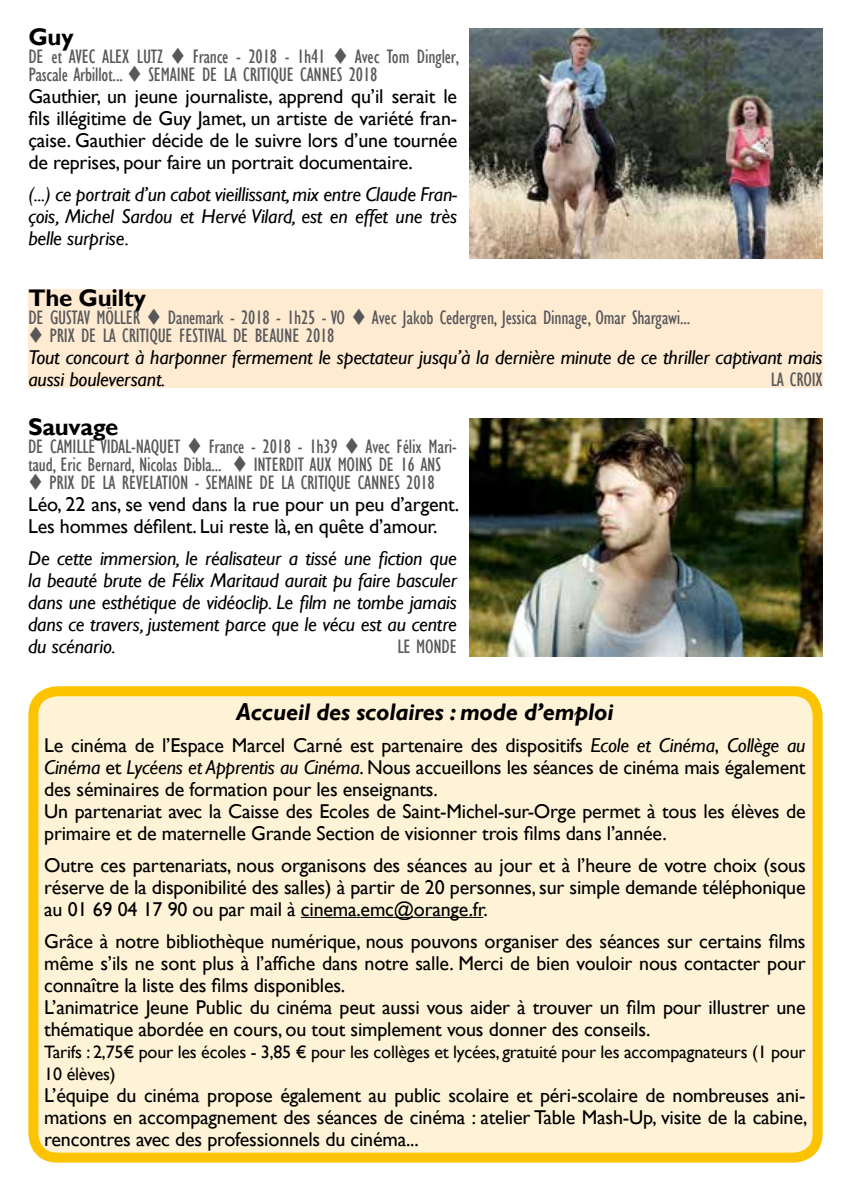
<style>
.page{position:relative;width:851px;height:1191px;background:#fff}
.page>*{position:absolute;margin:0;border:0;box-sizing:border-box;transform-origin:0 0}
.t1{font:italic 700 24px "Gill Sans";letter-spacing:-.01em;color:#000}
.t2{font:700 24px "Gill Sans";letter-spacing:-.01em;color:#000}
.t3{font:20px/22px "Gill Sans";letter-spacing:-.01em;color:#000;text-align:justify}
.t4{font:italic 20px/22px "Gill Sans";letter-spacing:-.01em;color:#000;text-align:justify}
.t5{font:condensed 20px/18px "Gill Sans";letter-spacing:-.01em;color:#58585a}
.t6{font:18px/22px "Gill Sans";letter-spacing:-.01em;color:#000}
.s1{color:#58585a}
.s2{font-style:normal;font-stretch:condensed;color:#58585a}
.s3{font-stretch:condensed;color:#58585a}
.s4{font-style:italic}
</style>
<div class="page">
<div style="left:33px;top:691px;width:784px;height:466px;background:#fff3d7;border-radius:24px"></div>
<div style="left:28px;top:686px;width:794px;height:476px;border:10px solid #fcc400;border-radius:24px"></div>
<img style="left:469px;top:29px;width:353px;height:230px">
<img style="left:469px;top:418px;width:353px;height:239px">
<div style="left:28px;top:289px;width:794px;height:98px;background:#feebd2"></div>
<hr style="left:301px;top:917px;width:182px;height:1px;background:#000">
<p class="t2" style="left:28px;top:22px;width:47px">Guy</p>
<p class="t5" style="left:28px;top:47px;width:432px">DE et AVEC ALEX LUTZ ▼ France - 2018 - 1h41 ▼ Avec Tom Dingler,<br>Pascale Arbillot... ▼ SEMAINE DE LA CRITIQUE CANNES 2018</p>
<p class="t3" style="left:28px;top:86px;width:430px">Gauthier, un jeune journaliste, apprend qu’il serait le fils illégitime de Guy Jamet, un artiste de variété fran&shy;çaise. Gauthier décide de le suivre lors d’une tournée de reprises, pour faire un portrait documentaire.</p>
<p class="t4" style="left:28px;top:184px;width:430px">(...) ce portrait d’un cabot vieillissant, mix entre Claude Fran&shy;çois, Michel Sardou et Hervé Vilard, est en effet une très belle surprise.</p>
<p class="t2" style="left:28px;top:283px;width:119px">The Guilty</p>
<p class="t5" style="left:28px;top:308px;width:663px">DE GUSTAV MÖLLER ▼ Danemark - 2018 - 1h25 - VO ▼ Avec Jakob Cedergren, Jessica Dinnage, Omar Shargawi...</p>
<p class="t4" style="left:28px;top:324px;width:795px;text-align:left"><span class="s1">▼</span> <span class="s2">PRIX DE LA CRITIQUE FESTIVAL DE BEAUNE 2018<br></span>Tout concourt à harponner fermement le spectateur jusqu’à la dernière minute de ce thriller captivant mais aussi bouleversant.</p>
<p class="t5" style="left:770px;top:370px;width:53px">LA CROIX</p>
<p class="t2" style="left:28px;top:412px;width:92px">Sauvage</p>
<p class="t5" style="left:28px;top:438px;width:430px">DE CAMILLE VIDAL-NAQUET ▼ France - 2018 - 1h39 ▼ Avec Félix Mari&shy;taud, Eric Bernard, Nicolas Dibla... ▼ INTERDIT AUX MOINS DE 16 ANS</p>
<p class="t3" style="left:28px;top:472px;width:432px;text-align:left"><span class="s1">▼</span> <span class="s3">PRIX DE LA REVELATION - SEMAINE DE LA CRITIQUE CANNES 2018<br></span>Léo, 22 ans, se vend dans la rue pour un peu d’argent.<br>Les hommes défilent. Lui reste là, en quête d’amour.</p>
<p class="t4" style="left:28px;top:548px;width:430px">De cette immersion, le réalisateur a tissé une fiction que la beauté brute de Félix Maritaud aurait pu faire basculer dans une esthétique de vidéoclip. Le film ne tombe jamais dans ce travers, justement parce que le vécu est au centre du scénario.</p>
<p class="t5" style="left:397px;top:638px;width:61px">LE MONDE</p>
<p class="t1" style="left:236px;top:698px;width:379px">Accueil des scolaires : mode d’emploi</p>
<p class="t3" style="left:44px;top:734px;width:762px;text-align:left">Le cinéma de l’Espace Marcel Carné est partenaire des dispositifs <span class="s4">Ecole et Cinéma</span>, <span class="s4">Collège au Cinéma</span> et <span class="s4">Lycéens et Apprentis au Cinéma</span>. Nous accueillons les séances de cinéma mais également des séminaires de formation pour les enseignants.<br>Un partenariat avec la Caisse des Ecoles de Saint-Michel-sur-Orge permet à tous les élèves de primaire et de maternelle Grande Section de visionner trois films dans l’année.</p>
<p class="t3" style="left:44px;top:854px;width:762px">Outre ces partenariats, nous organisons des séances au jour et à l’heure de votre choix (sous réserve de la disponibilité des salles) à partir de 20 personnes, sur simple demande téléphonique au 01 69 04 17 90 ou par mail à cinema.emc@orange.fr.</p>
<p class="t3" style="left:44px;top:930px;width:762px;text-align:left">Grâce à notre bibliothèque numérique, nous pouvons organiser des séances sur certains films même s’ils ne sont plus à l’affiche dans notre salle. Merci de bien vouloir nous contacter pour connaître la liste des films disponibles.<br>L’animatrice Jeune Public du cinéma peut aussi vous aider à trouver un film pour illustrer une thématique abordée en cours, ou tout simplement vous donner des conseils.</p>
<p class="t6" style="left:44px;top:1041px;width:762px">Tarifs : 2,75€ pour les écoles - 3,85 € pour les collèges et lycées, gratuité pour les accompagnateurs (1 pour<br>10 élèves)</p>
<p class="t3" style="left:44px;top:1084px;width:764px">L’équipe du cinéma propose également au public scolaire et péri-scolaire de nombreuses ani&shy;mations en accompagnement des séances de cinéma : atelier Table Mash-Up, visite de la cabine, rencontres avec des professionnels du cinéma...</p>
</div>
